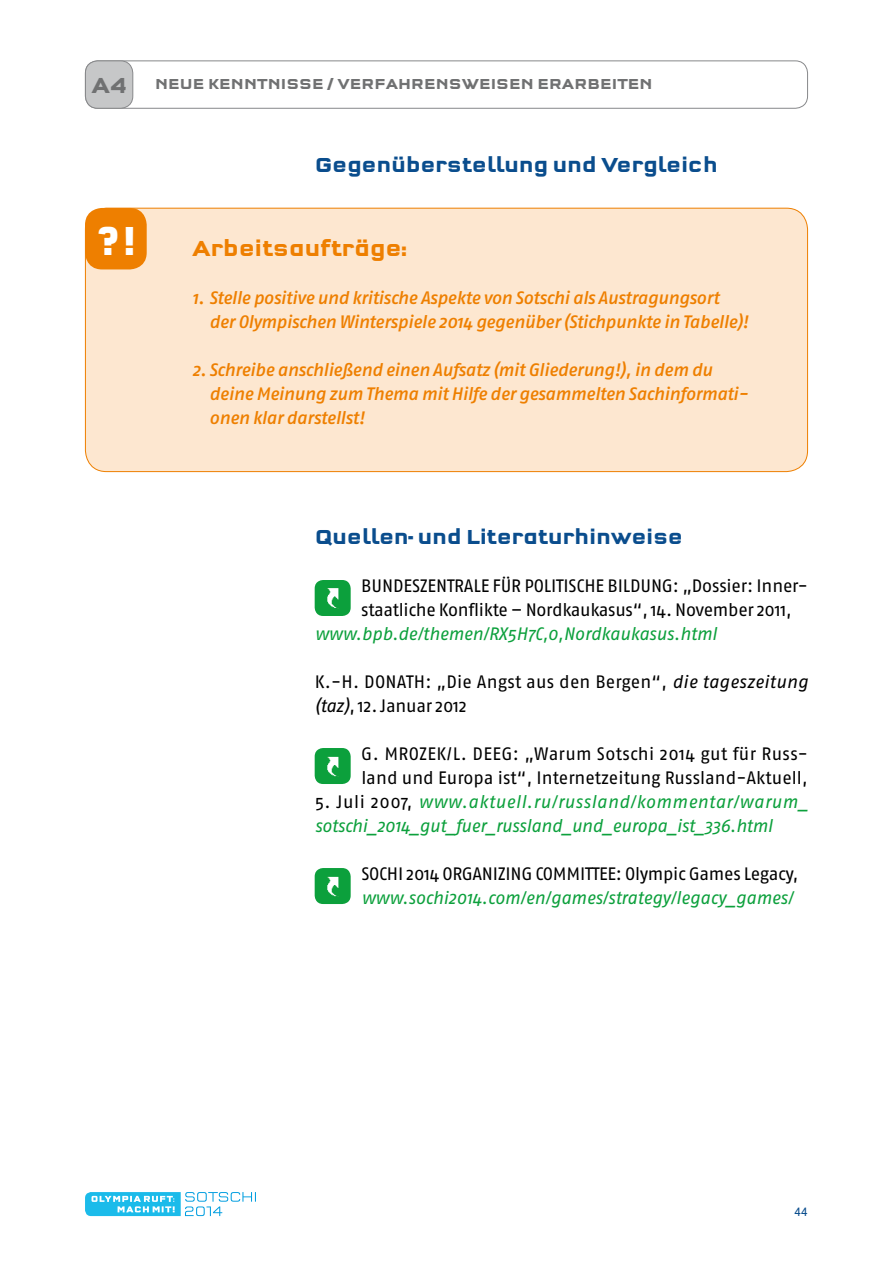
<style>
.page{position:relative;width:893px;height:1263px;background:#fff}
.page>*{position:absolute;margin:0;border:0;box-sizing:border-box;transform-origin:0 0}
.t1{font:700 42px "Q Type Square";color:#fff}
.t2{font:700 22.5px "Q Type Square";color:#ee7f00}
.t3{font:700 22.5px "Q Type Square";color:#707172}
.t4{font:700 21px "Q Type Square";letter-spacing:-.015em;color:#0a4d8d}
.t5{font:18px/24px "Fago No";letter-spacing:-.01em;color:#000}
.t6{font:italic 500 18px/24px "Fago No";letter-spacing:-.02em;color:#ee7f00}
.t7{font:italic 18px/24px "Fago No";letter-spacing:-.01em;color:#0ca03c}
.t8{font:700 15px "Q Type Square";letter-spacing:.005em;color:#707172}
.t9{font:12px "Fago Office Serif";color:#0a4d8d}
.s1{font-style:italic}
.s2{font-style:normal;color:#000}
</style>
<div class="page">
<svg style="left:85px;top:1192px;width:171px;height:24px"></svg>
<div style="left:85px;top:208px;width:722px;height:264px;background:#fde7d0;border-radius:21px"></div>
<div style="left:85px;top:208px;width:62px;height:61px;background:#ee7f00;border-radius:17px"></div>
<img style="left:315px;top:580px;width:36px;height:36px">
<img style="left:315px;top:748px;width:36px;height:36px">
<img style="left:315px;top:868px;width:36px;height:36px">
<div style="left:85px;top:60px;width:723px;height:49px;border:1px solid #87888a;border-radius:12px"></div>
<div style="left:85px;top:61px;width:48px;height:47px;background:#c6c7c8;border-radius:12px"></div>
<div style="left:85px;top:60px;width:48px;height:49px;border:1px solid #87888a;border-radius:12px"></div>
<p class="t3" style="left:91px;top:72px;width:37px">A4</p>
<p class="t8" style="left:155px;top:75px;width:499px">Neue Kenntnisse / Verfahrensweisen erarbeiten</p>
<h1 class="t1" style="left:95px;top:215px;width:44px">?!</h1>
<p class="t4" style="left:315px;top:152px;width:405px">Gegenüberstellung und Vergleich</p>
<p class="t2" style="left:192px;top:235px;width:216px">Arbeitsaufträge:</p>
<p class="t6" style="left:209px;top:285px;width:541px;text-indent:-17px">1. Stelle positive und kritische Aspekte von Sotschi als Austragungsort der Olympischen Winterspiele 2014 gegenüber (Stichpunkte in Tabelle)!</p>
<p class="t6" style="left:209px;top:357px;width:540px;text-indent:-17px">2. Schreibe anschließend einen Aufsatz (mit Gliederung!), in dem du deine Meinung zum Thema mit Hilfe der gesammelten Sachinformati&shy;onen klar darstellst!</p>
<p class="t4" style="left:315px;top:524px;width:370px">Quellen- und Literaturhinweise</p>
<p class="t5" style="left:361px;top:573px;width:448px">BUNDESZENTRALE FÜR POLITISCHE BILDUNG: „Dossier: Inner&shy;staatliche Konflikte – Nordkaukasus“, 14. November 2011,</p>
<p class="t7" style="left:315px;top:621px;width:404px">www.bpb.de/themen/RX5H7C,0,Nordkaukasus.html</p>
<p class="t5" style="left:315px;top:669px;width:495px">K. -H. DONATH: „Die Angst aus den Bergen“, <span class="s1">die tageszeitung (taz)</span>, 12. Januar 2012</p>
<p class="t5" style="left:361px;top:741px;width:448px">G. MROZEK/L. DEEG: „Warum Sotschi 2014 gut für Russ&shy;land und Europa ist“, Internetzeitung Russland-Aktuell,</p>
<p class="t7" style="left:315px;top:789px;width:495px"><span class="s2">5. Juli 2007,</span> www.aktuell.ru/russland/kommentar/warum_ sotschi_2014_gut_fuer_russland_und_europa_ist_336.html</p>
<p class="t5" style="left:361px;top:861px;width:439px">SOCHI 2014 ORGANIZING COMMITTEE: Olympic Games Legacy,</p>
<p class="t7" style="left:361px;top:885px;width:433px">www.sochi2014.com/en/games/strategy/legacy_games/</p>
<p class="t9" style="left:794px;top:1205px;width:15px">44</p>
</div>
